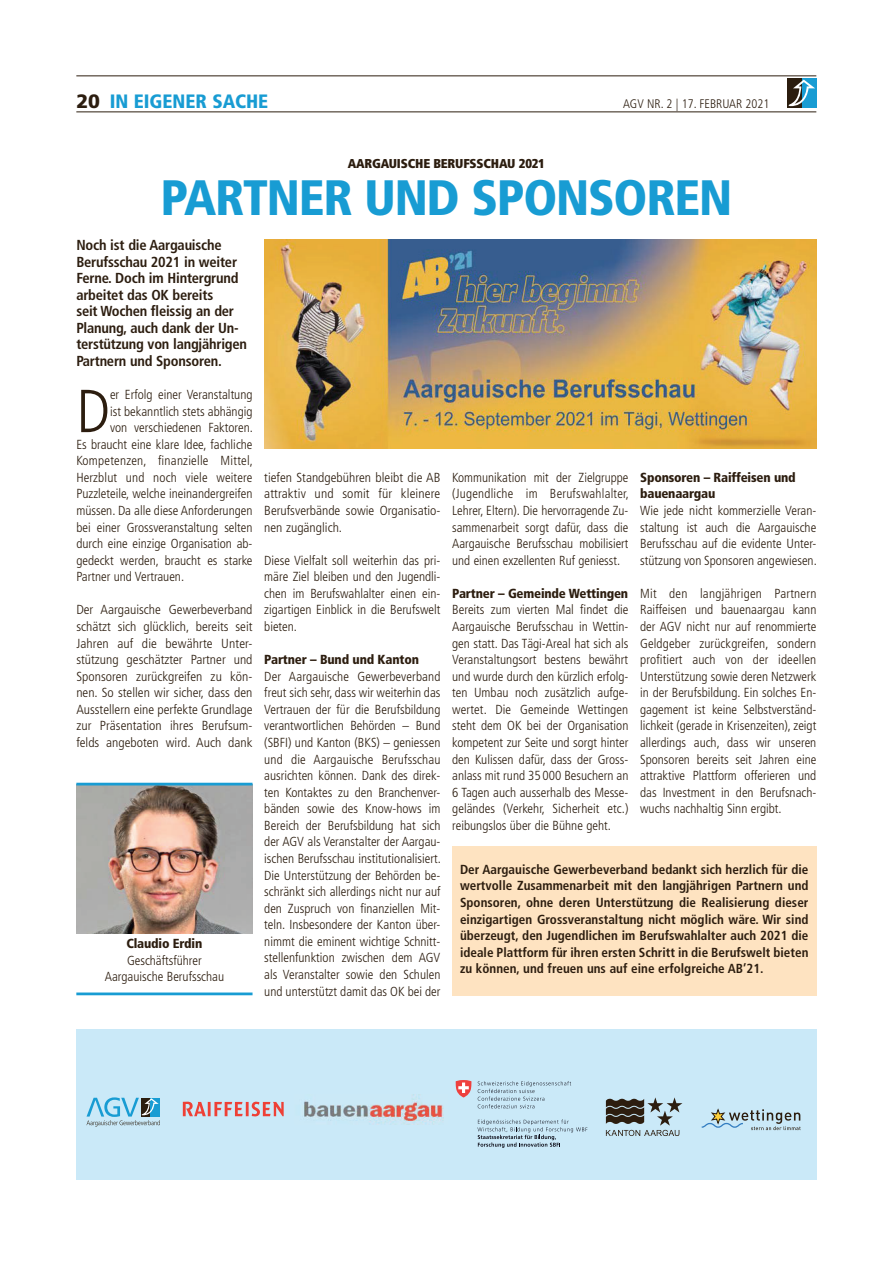
<style>
.page{position:relative;width:893px;height:1263px;background:#fff}
.page>*{position:absolute;margin:0;border:0;box-sizing:border-box;transform-origin:0 0}
.t1{font:300 condensed 60.6px "Frutiger";color:#2c1d0f}
.t2{font:900 condensed 49.65px "Frutiger";letter-spacing:-.025em;color:#189cd3}
.t3{font:900 condensed 19.35px "Frutiger";color:#189cd3}
.t4{font:700 condensed 14.55px/16.5px "Frutiger";letter-spacing:-.015em;color:#2c1d0f}
.t5{font:300 condensed 13.05px/16.5px "Frutiger";color:#2c1d0f;text-align:justify}
.t6{font:700 condensed 13.05px/16.5px "Frutiger";color:#2c1d0f;text-align:justify}
.t7{font:900 condensed 13.05px/16.5px "Frutiger";letter-spacing:-.015em;color:#2c1d0f}
.t8{font:300 condensed 13.05px "Frutiger";letter-spacing:.02em;color:#2c1d0f}
.t9{font:900 condensed 12.9px "Frutiger";letter-spacing:-.015em;color:#2c1d0f}
.t10{font:300 condensed 12.45px "Frutiger";color:#2c1d0f}
.s1{font-stretch:normal;color:#2c1d0f}
</style>
<div class="page">
<hr style="left:76px;top:112px;width:740px;height:1px;background:#2c1d0f">
<hr style="left:76px;top:76px;width:740px;height:1px;background:#2c1d0f">
<svg style="left:787px;top:79px;width:15px;height:29px"></svg>
<div style="left:802px;top:79px;width:14px;height:29px;background:#189cd3"></div>
<svg style="left:788px;top:80px;width:27px;height:26px"></svg>
<div style="left:76px;top:1029px;width:740px;height:150px;background:#cae9f8"></div>
<img style="left:76px;top:785px;width:176px;height:148px">
<hr style="left:76px;top:783px;width:176px;height:2px;background:#189cd3">
<hr style="left:76px;top:993px;width:176px;height:2px;background:#189cd3">
<img style="left:265px;top:240px;width:551px;height:209px">
<svg style="left:87px;top:1097px;width:73px;height:30px"></svg>
<img style="left:304px;top:1094px;width:140px;height:31px">
<svg style="left:606px;top:1097px;width:76px;height:39px"></svg>
<svg style="left:183px;top:1102px;width:101px;height:14px"></svg>
<svg style="left:478px;top:1081px;width:93px;height:27px"></svg>
<svg style="left:477px;top:1119px;width:110px;height:29px"></svg>
<svg style="left:456px;top:1080px;width:16px;height:17px"></svg>
<svg style="left:702px;top:1109px;width:98px;height:21px"></svg>
<div style="left:452px;top:846px;width:364px;height:150px;background:#fee3c1"></div>
<h3 class="t3" style="left:76px;top:94px;width:193px"><span class="s1">20</span> IN EIGENER SACHE</h3>
<p class="t10" style="left:623px;top:99px;width:148px">AGV NR. 2 | 17. FEBRUAR 2021</p>
<p class="t9" style="left:348px;top:158px;width:199px">AARGAUISCHE BERUFSSCHAU 2021</p>
<h2 class="t2" style="left:160px;top:178px;width:573px">PARTNER UND SPONSOREN</h2>
<p class="t4" style="left:76px;top:238px;width:172px">Noch ist die Aargauische<br>Berufsschau 2021 in weiter<br>Ferne. Doch im Hintergrund arbeitet das OK bereits<br>seit Wochen fleissig an der<br>Planung, auch dank der Un&shy;terstützung von langjährigen<br>Partnern und Sponsoren.</p>
<h1 class="t1" style="left:76px;top:387px;width:35px">D</h1>
<p class="t5" style="left:110px;top:387px;width:144px">er Erfolg einer Veranstaltung</p>
<p class="t5" style="left:110px;top:404px;width:144px">ist bekanntlich stets abhängig</p>
<p class="t5" style="left:110px;top:420px;width:144px">von verschiedenen Faktoren.</p>
<p class="t5" style="left:76px;top:437px;width:178px">Es braucht eine klare Idee, fachliche</p>
<p class="t8" style="left:76px;top:455px;width:178px">Kompetenzen, finanzielle Mittel,</p>
<p class="t5" style="left:76px;top:470px;width:178px">Herzblut und noch viele weitere</p>
<p class="t5" style="left:76px;top:487px;width:178px">Puzzleteile, welche ineinandergreifen</p>
<p class="t5" style="left:76px;top:503px;width:178px">müssen. Da alle diese Anforderungen</p>
<p class="t5" style="left:76px;top:520px;width:178px">bei einer Grossveranstaltung selten</p>
<p class="t5" style="left:76px;top:536px;width:178px">durch eine einzige Organisation ab-</p>
<p class="t5" style="left:76px;top:553px;width:178px">gedeckt werden, braucht es starke</p>
<p class="t5" style="left:76px;top:570px;width:109px">Partner und Vertrauen.</p>
<p class="t5" style="left:76px;top:603px;width:178px">Der Aargauische Gewerbeverband schätzt sich glücklich, bereits seit Jahren auf die bewährte Unter&shy;stützung geschätzter Partner und Sponsoren zurückgreifen zu kön&shy;nen. So stellen wir sicher, dass den Ausstellern eine perfekte Grundlage zur Präsentation ihres Berufsum&shy;felds angeboten wird. Auch dank</p>
<p class="t7" style="left:640px;top:470px;width:157px">Sponsoren – Raiffeisen und bauenaargau</p>
<p class="t5" style="left:640px;top:503px;width:178px">Wie jede nicht kommerzielle Veran&shy;staltung ist auch die Aargauische Berufsschau auf die evidente Unter&shy;stützung von Sponsoren angewiesen.</p>
<p class="t5" style="left:640px;top:586px;width:178px">Mit den langjährigen Partnern Raiffeisen und bauenaargau kann der AGV nicht nur auf renommierte Geldgeber zurückgreifen, sondern profitiert auch von der ideellen Unterstützung sowie deren Netzwerk in der Berufsbildung. Ein solches En&shy;gagement ist keine Selbstverständ&shy;lichkeit (gerade in Krisenzeiten), zeigt allerdings auch, dass wir unseren Sponsoren bereits seit Jahren eine attraktive Plattform offerieren und das Investment in den Berufsnach&shy;wuchs nachhaltig Sinn ergibt.</p>
<p class="t5" style="left:264px;top:470px;width:178px">tiefen Standgebühren bleibt die AB attraktiv und somit für kleinere Berufsverbände sowie Organisatio&shy;nen zugänglich.</p>
<p class="t5" style="left:264px;top:553px;width:178px">Diese Vielfalt soll weiterhin das pri&shy;märe Ziel bleiben und den Jugendli&shy;chen im Berufswahlalter einen ein&shy;zigartigen Einblick in die Berufswelt bieten.</p>
<p class="t7" style="left:264px;top:652px;width:156px">Partner – Bund und Kanton</p>
<p class="t5" style="left:264px;top:669px;width:178px">Der Aargauische Gewerbeverband freut sich sehr, dass wir weiterhin das Vertrauen der für die Berufsbildung verantwortlichen Behörden – Bund (SBFI) und Kanton (BKS) – geniessen und die Aargauische Berufsschau ausrichten können. Dank des direk&shy;ten Kontaktes zu den Branchenver&shy;bänden sowie des Know-hows im Bereich der Berufsbildung hat sich der AGV als Veranstalter der Aargau&shy;ischen Berufsschau institutionalisiert.<br>Die Unterstützung der Behörden be&shy;schränkt sich allerdings nicht nur auf den Zuspruch von finanziellen Mit&shy;teln. Insbesondere der Kanton über&shy;nimmt die eminent wichtige Schnitt&shy;stellenfunktion zwischen dem AGV als Veranstalter sowie den Schulen und unterstützt damit das OK bei der</p>
<p class="t5" style="left:452px;top:470px;width:178px">Kommunikation mit der Zielgruppe (Jugendliche im Berufswahlalter, Lehrer, Eltern). Die hervorragende Zu&shy;sammenarbeit sorgt dafür, dass die Aargauische Berufsschau mobilisiert und einen exzellenten Ruf geniesst.</p>
<p class="t7" style="left:452px;top:586px;width:177px">Partner – Gemeinde Wettingen</p>
<p class="t5" style="left:452px;top:603px;width:178px">Bereits zum vierten Mal findet die Aargauische Berufsschau in Wettin&shy;gen statt. Das Tägi-Areal hat sich als Veranstaltungsort bestens bewährt und wurde durch den kürzlich erfolg&shy;ten Umbau noch zusätzlich aufge&shy;wertet. Die Gemeinde Wettingen steht dem OK bei der Organisation kompetent zur Seite und sorgt hinter den Kulissen dafür, dass der Gross&shy;anlass mit rund 35 000 Besuchern an 6 Tagen auch ausserhalb des Messe&shy;geländes (Verkehr, Sicherheit etc.) reibungslos über die Bühne geht.</p>
<p class="t6" style="left:460px;top:862px;width:350px">Der Aargauische Gewerbeverband bedankt sich herzlich für die wertvolle Zusammenarbeit mit den langjährigen Partnern und Sponsoren, ohne deren Unterstützung die Realisierung dieser einzigartigen Grossveranstaltung nicht möglich wäre. Wir sind überzeugt, den Jugendlichen im Berufswahlalter auch 2021 die ideale Plattform für ihren ersten Schritt in die Berufswelt bieten zu können, und freuen uns auf eine erfolgreiche AB’21.</p>
<p class="t7" style="left:126px;top:937px;width:77px">Claudio Erdin</p>
<p class="t5" style="left:105px;top:953px;width:121px;text-align:center">Geschäftsführer<br>Aargauische Berufsschau</p>
</div>
